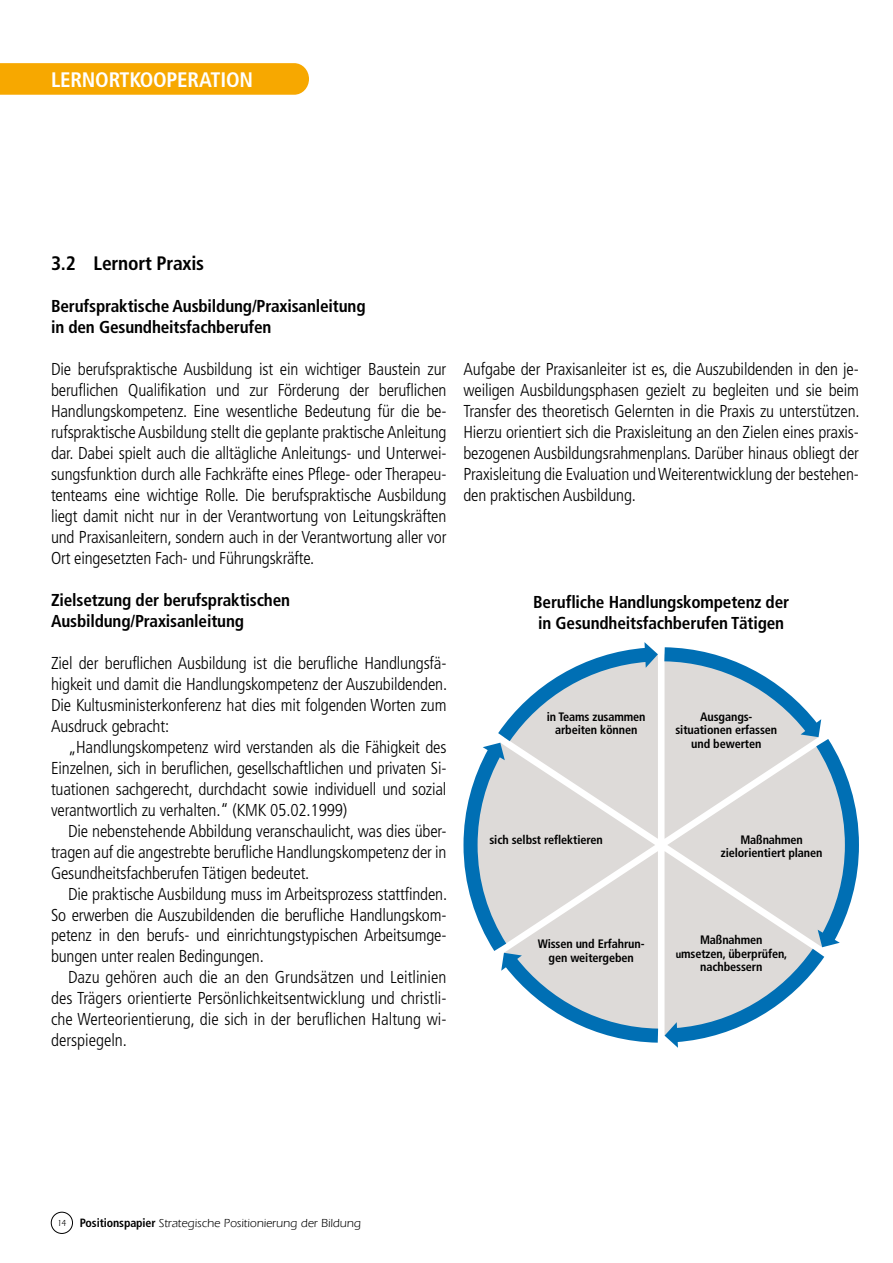
<style>
.page{position:relative;width:893px;height:1263px;background:#fff}
.page>*{position:absolute;margin:0;border:0;box-sizing:border-box;transform-origin:0 0}
.t1{font:700 condensed 21px "Frutiger LT Pro";letter-spacing:-.01em;color:#fff}
.t2{font:700 condensed 19.5px "Frutiger LT Pro";color:#000}
.t3{font:300 condensed 17.25px/21px "Frutiger LT Pro";letter-spacing:-.01em;color:#000;text-align:justify}
.t4{font:700 condensed 17.25px/21px "Frutiger LT Pro";letter-spacing:-.01em;color:#000}
.t5{font:700 condensed 12.3px/13.4px "Frutiger LT Pro";letter-spacing:-.01em;color:#000;text-align:center}
.t6{font:12px "ITC Eras LT";color:#000}
.s1{font-size:10.65px}
.s2{font-size:9px}
.s3{font-family:"Frutiger LT Pro";font-weight:700;font-stretch:condensed}
</style>
<div class="page">
<div style="left:51px;top:1212px;width:22px;height:22px;border:1px solid #000;border-radius:50%"></div>
<svg style="left:463px;top:642px;width:396px;height:406px"></svg>
<svg style="left:0;top:63px;width:309px;height:32px;background:#f7a905"></svg>
<p class="t1" style="left:51px;top:67px;width:203px">Lernortkooperation</p>
<p class="t2" style="left:51px;top:251px;width:155px">3.2 Lernort Praxis</p>
<p class="t4" style="left:51px;top:295px;width:316px">Berufspraktische Ausbildung/Praxisanleitung in den Gesundheitsfachberufen</p>
<p class="t3" style="left:51px;top:358px;width:397px">Die berufspraktische Ausbildung ist ein wichtiger Baustein zur beruflichen Qualifikation und zur Förderung der beruflichen Handlungskompetenz. Eine wesentliche Bedeutung für die be&shy;rufspraktische Ausbildung stellt die geplante praktische Anleitung dar. Dabei spielt auch die alltägliche Anleitungs- und Unterwei&shy;sungsfunktion durch alle Fachkräfte eines Pflege- oder Therapeu&shy;tenteams eine wichtige Rolle. Die berufspraktische Ausbildung liegt damit nicht nur in der Verantwortung von Leitungskräften und Praxisanleitern, sondern auch in der Verantwortung aller vor Ort eingesetzten Fach- und Führungskräfte.</p>
<p class="t4" style="left:51px;top:589px;width:241px">Zielsetzung der berufspraktischen<br>Ausbildung/Praxisanleitung</p>
<p class="t3" style="left:51px;top:652px;width:398px">Ziel der beruflichen Ausbildung ist die berufliche Handlungsfä&shy;higkeit und damit die Handlungskompetenz der Auszubildenden.<br>Die Kultusministerkonferenz hat dies mit folgenden Worten zum Ausdruck gebracht:</p>
<p class="t3" style="left:51px;top:736px;width:397px;text-indent:17px">„Handlungskompetenz wird verstanden als die Fähigkeit des Einzelnen, sich in beruflichen, gesellschaftlichen und privaten Si&shy;tuationen sachgerecht, durchdacht sowie individuell und sozial verantwortlich zu verhalten.“ (KMK 05.02.1999)</p>
<p class="t3" style="left:51px;top:820px;width:397px;text-indent:17px">Die nebenstehende Abbildung veranschaulicht, was dies über&shy;tragen auf die angestrebte berufliche Handlungskompetenz der in Gesundheitsfachberufen Tätigen bedeutet.</p>
<p class="t3" style="left:51px;top:883px;width:398px;text-indent:17px">Die praktische Ausbildung muss im Arbeitsprozess stattfinden.<br>So erwerben die Auszubildenden die berufliche Handlungskom&shy;petenz in den berufs- und einrichtungstypischen Arbeitsumge&shy;bungen unter realen Bedingungen.</p>
<p class="t3" style="left:51px;top:967px;width:397px;text-indent:17px">Dazu gehören auch die an den Grundsätzen und Leitlinien des Trägers orientierte Persönlichkeitsentwicklung und christli&shy;che Werteorientierung, die sich in der beruflichen Haltung wi&shy;derspiegeln.</p>
<p class="t3" style="left:463px;top:358px;width:398px">Aufgabe der Praxisanleiter ist es, die Auszubildenden in den je&shy;weiligen Ausbildungsphasen gezielt zu begleiten und sie beim Transfer des theoretisch Gelernten in die Praxis zu unterstützen.<br>Hierzu orientiert sich die Praxisleitung an den Zielen eines praxis&shy;bezogenen Ausbildungsrahmenplans. Darüber hinaus obliegt der Praxisleitung die Evaluation und Weiterentwicklung der bestehen&shy;den praktischen Ausbildung.</p>
<p class="t4" style="left:533px;top:592px;width:258px">Berufliche Handlungskompetenz der in Gesundheitsfachberufen Tätigen</p>
<p class="t5" style="left:547px;top:710px;width:100px">in Teams zusammen arbeiten können</p>
<p class="t5" style="left:675px;top:710px;width:103px">Ausgangs&shy;situationen erfassen und bewerten</p>
<p class="t5" style="left:489px;top:833px;width:115px">sich selbst reflektieren</p>
<p class="t5" style="left:721px;top:833px;width:103px">Maßnahmen zielorientiert planen</p>
<p class="t5" style="left:538px;top:937px;width:108px">Wissen und Erfahrun&shy;gen weitergeben</p>
<p class="t5" style="left:676px;top:933px;width:113px">Maßnahmen <span class="s1">u</span>msetzen, überprüfen, nachbessern</p>
<p class="t6" style="left:57px;top:1217px;width:305px"><span class="s2">14</span> <span class="s3">Positionspapier</span> Strategische Positionierung der Bildung</p>
</div>
